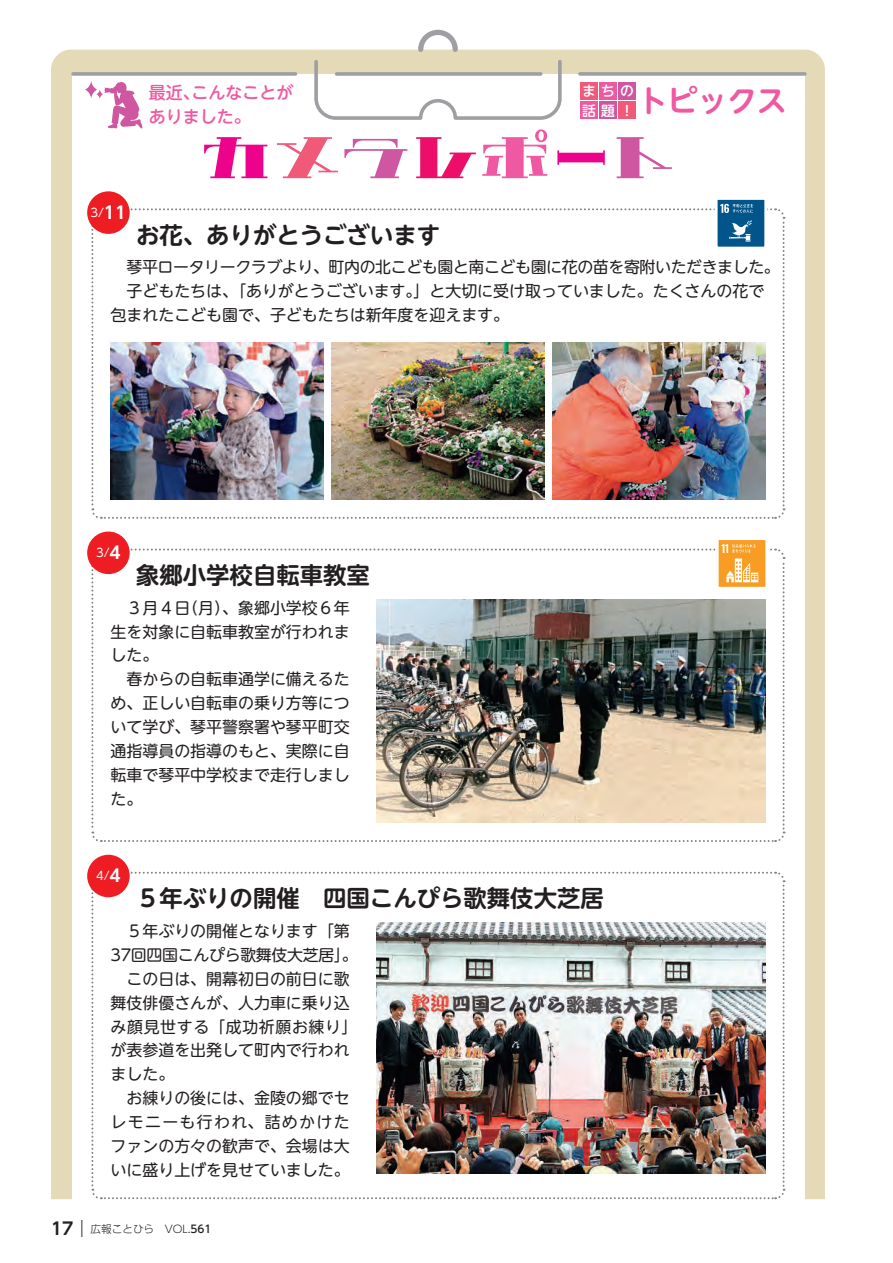
<style>
.page{position:relative;width:893px;height:1263px;background:#fff}
.page>*{position:absolute;margin:0;border:0;box-sizing:border-box;transform-origin:0 0}
.t1{font:700 29.7px "UD Shin M Go Pr 6 De";color:#ef59a1}
.t2{font:700 23.4px "UD Shin M Go Pr 6 De";color:#231f20}
.t3{font:500 16.95px/23.4px "UD Shin M Go Pr 6";color:#ef59a1}
.t4{font:700 16.95px "UD Shin Go Pr 6 De";color:#231f20}
.t5{font:15.9px/23.9px "UD Shin M Go Pr 6";color:#231f20;text-align:justify}
.t6{font:15.9px "UD Shin M Go Pr 6";letter-spacing:-.025em;color:#231f20}
.t7{font:15.9px "UD Shin M Go Pr 6";letter-spacing:-.02em;color:#231f20}
.t8{font:15.9px "UD Shin M Go Pr 6";letter-spacing:.04em;color:#231f20}
.t9{font:15.9px "UD Shin M Go Pr 6";letter-spacing:.085em;color:#231f20}
.t10{font:500 13.8px/19.2px "UD Shin M Go Pr 6";color:#fff}
.t11{font:11.7px "UD Shin Go Pr 6";color:#fff}
.t12{font:300 10.65px "UD Shin Go Pr 6";color:#231f20}
.s1{font-family:"UD Shin Go Pr 6 De";font-weight:700;font-size:16.95px}
.s2{font-family:"UD Shin Go Pr 6";font-weight:300}
.s3{font-weight:500}
</style>
<div class="page">
<div style="left:51px;top:50px;width:774px;height:1149px;background:#e5dab7"></div>
<div style="left:73px;top:74px;width:732px;height:1127px;background:#fff"></div>
<svg style="left:69px;top:58px;width:739px;height:64px"></svg>
<svg style="left:415px;top:29px;width:45px;height:26px"></svg>
<svg style="left:337px;top:72px;width:204px;height:4px"></svg>
<svg style="left:204px;top:137px;width:63px;height:41px"></svg>
<svg style="left:277px;top:137px;width:61px;height:41px"></svg>
<svg style="left:344px;top:139px;width:63px;height:39px"></svg>
<svg style="left:416px;top:137px;width:60px;height:41px"></svg>
<svg style="left:482px;top:129px;width:65px;height:49px"></svg>
<svg style="left:557px;top:150px;width:48px;height:15px"></svg>
<svg style="left:617px;top:137px;width:55px;height:41px"></svg>
<svg style="left:85px;top:81px;width:57px;height:48px"></svg>
<div style="left:580px;top:83px;width:17px;height:17px;background:#f05978"></div>
<div style="left:580px;top:102px;width:17px;height:17px;background:#ef59a1"></div>
<div style="left:600px;top:83px;width:17px;height:17px;background:#ef59a1"></div>
<div style="left:600px;top:102px;width:17px;height:17px;background:#cf56a0"></div>
<div style="left:619px;top:83px;width:17px;height:17px;background:#cf56a0"></div>
<div style="left:619px;top:102px;width:17px;height:17px;background:#f05978"></div>
<svg style="left:87px;top:191px;width:43px;height:43px"></svg>
<svg style="left:87px;top:531px;width:43px;height:43px"></svg>
<svg style="left:90px;top:871px;width:696px;height:329px"></svg>
<div style="left:87px;top:855px;width:43px;height:42px;background:#ee1d23;border-radius:50%"></div>
<img style="left:376px;top:923px;width:389px;height:251px">
<img style="left:90px;top:195px;width:696px;height:324px">
<img style="left:90px;top:536px;width:696px;height:306px">
<p class="t3" style="left:191px;top:80px;width:104px">こんなことが</p>
<p class="t3" style="left:149px;top:80px;width:104px">最近、<br>ありました。</p>
<p class="t10" style="left:582px;top:81px;width:54px">まちの話題！</p>
<h1 class="t1" style="left:638px;top:75px;width:150px">トピックス</h1>
<p class="t11" style="left:90px;top:203px;width:38px">3/<span class="s1">11</span></p>
<h2 class="t2" style="left:136px;top:215px;width:306px">お花、ありがとうございます</h2>
<p class="t6" style="left:126px;top:254px;width:655px">琴平ロータリークラブより、町内の北こども園と南こども園に花の苗を寄附いただきました。</p>
<p class="t5" style="left:126px;top:278px;width:639px">子どもたちは、「ありがとうございます。」と大切に受け取っていました。たくさんの花で</p>
<p class="t5" style="left:111px;top:302px;width:400px">包まれたこども園で、子どもたちは新年度を迎えます。</p>
<p class="t11" style="left:96px;top:543px;width:26px">3/<span class="s1">4</span></p>
<h2 class="t2" style="left:136px;top:555px;width:235px">象郷小学校自転車教室</h2>
<p class="t5" style="left:111px;top:595px;width:241px;text-indent:16px">３月４（日月）、象郷小学校６年生を対象に自転車教室が行われました。</p>
<p class="t5" style="left:111px;top:666px;width:241px;text-indent:16px">春からの自転車通学に備えるため、正しい自転車の乗り方等について学び、琴平警察署や琴平町交通指導員の指導のもと、実際に自転車で琴平中学校まで走行しました。</p>
<p class="t11" style="left:96px;top:866px;width:26px">4/<span class="s1">4</span></p>
<h2 class="t2" style="left:136px;top:878px;width:469px">５年ぶりの開催　四国こんぴら歌舞伎大芝居</h2>
<p class="t5" style="left:126px;top:918px;width:225px">５年ぶりの開催となります「第</p>
<p class="t7" style="left:111px;top:941px;width:249px">37回四国こんぴら歌舞伎大芝居。「</p>
<p class="t5" style="left:126px;top:966px;width:225px">この日は、開幕初日の前日に歌</p>
<p class="t5" style="left:111px;top:990px;width:241px">舞伎俳優さんが、人力車に乗り込</p>
<p class="t8" style="left:111px;top:1013px;width:249px">み顔見世する「成功祈願お練り「</p>
<p class="t5" style="left:111px;top:1037px;width:241px">が表参道を出発して町内で行われ</p>
<p class="t5" style="left:111px;top:1061px;width:65px">ました。</p>
<p class="t5" style="left:126px;top:1085px;width:225px">お練りの後には、金陵の郷でセ</p>
<p class="t9" style="left:111px;top:1109px;width:241px">レモニーも行われ、詰めかけた</p>
<p class="t5" style="left:111px;top:1133px;width:241px">ファンの方々の歓声で、会場は大</p>
<p class="t5" style="left:111px;top:1157px;width:241px">いに盛り上げを見せていました。</p>
<p class="t4" style="left:51px;top:1215px;width:41px">17<span class="s2">｜</span></p>
<p class="t12" style="left:90px;top:1220px;width:123px">広報ことひら　VOL.<span class="s3">561</span></p>
</div>
